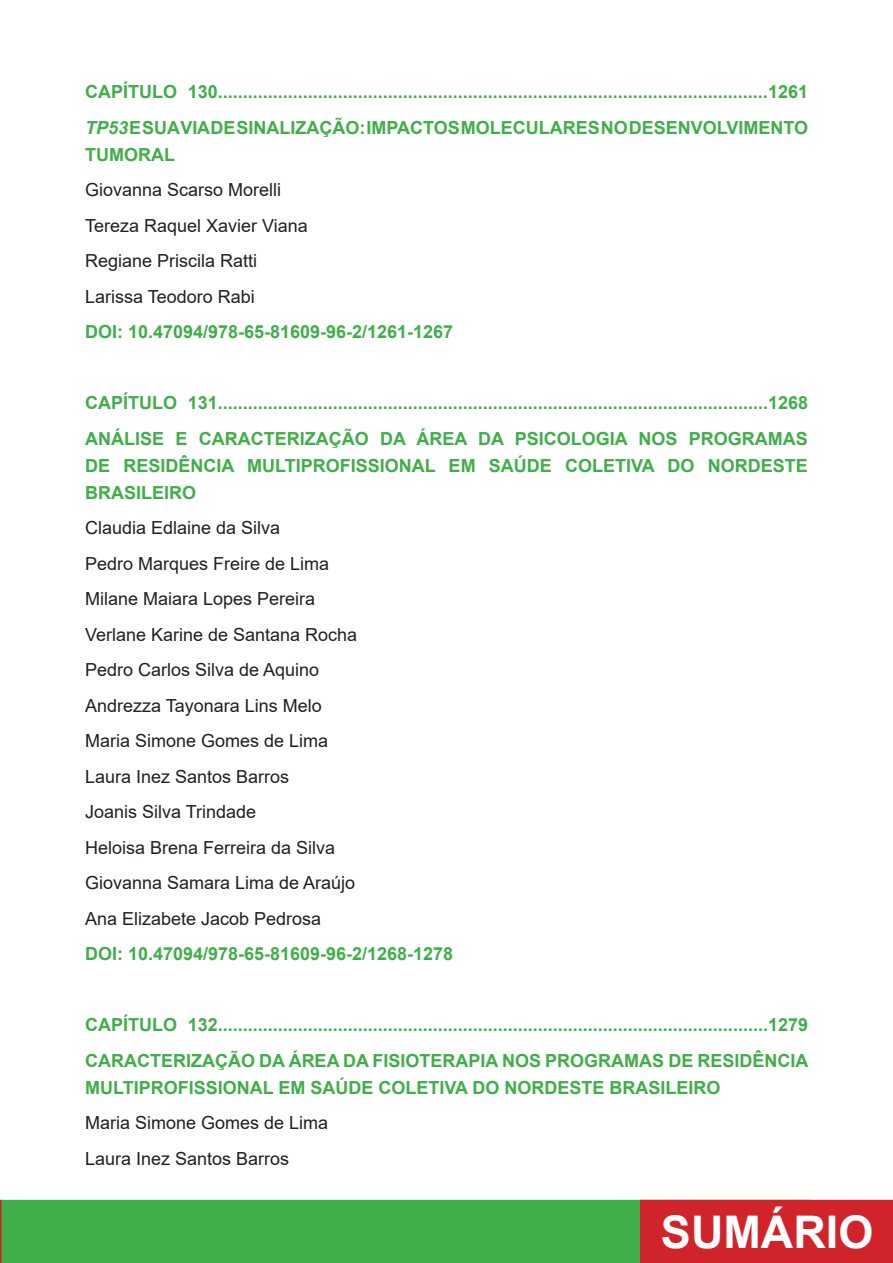
<style>
.page{position:relative;width:893px;height:1263px;background:#fff}
.page>*{position:absolute;margin:0;border:0;box-sizing:border-box;transform-origin:0 0}
.t1{font:700 45px "Arial";color:#fff}
.t2{font:700 18px/27px "Arial";color:#40ae49}
.t3{font:18px "Arial";color:#231f20}
.s1{font-style:italic}
</style>
<div class="page">
<div style="left:0;top:1200px;width:812px;height:63px;background:#40ae49"></div>
<svg style="left:0;top:1200px;width:2px;height:63px"></svg>
<div style="left:640px;top:1200px;width:253px;height:63px;background:#d1232a"></div>
<p class="t2" style="left:85px;top:79px;width:724px">CAPÍTULO 130..............................................................................................................1261</p>
<p class="t2" style="left:85px;top:114px;width:724px"><span class="s1">TP53</span> E SUA VIA DE SINALIZAÇÃO: IMPACTOS MOLECULARES NO DESENVOLVIMENTO<br>TUMORAL</p>
<p class="t3" style="left:85px;top:177px;width:198px">Giovanna Scarso Morelli</p>
<p class="t3" style="left:85px;top:213px;width:224px">Tereza Raquel Xavier Viana</p>
<p class="t3" style="left:85px;top:248px;width:174px">Regiane Priscila Ratti</p>
<p class="t3" style="left:85px;top:284px;width:171px">Larissa Teodoro Rabi</p>
<p class="t2" style="left:85px;top:319px;width:370px">DOI: 10.47094/978-65-81609-96-2/1261-1267</p>
<p class="t2" style="left:85px;top:390px;width:724px">CAPÍTULO 131..............................................................................................................1268</p>
<p class="t2" style="left:85px;top:425px;width:724px;text-align:justify">ANÁLISE E CARACTERIZAÇÃO DA ÁREA DA PSICOLOGIA NOS PROGRAMAS DE RESIDÊNCIA MULTIPROFISSIONAL EM SAÚDE COLETIVA DO NORDESTE BRASILEIRO</p>
<p class="t3" style="left:85px;top:515px;width:197px">Claudia Edlaine da Silva</p>
<p class="t3" style="left:85px;top:551px;width:246px">Pedro Marques Freire de Lima</p>
<p class="t3" style="left:85px;top:586px;width:232px">Milane Maiara Lopes Pereira</p>
<p class="t3" style="left:85px;top:622px;width:274px">Verlane Karine de Santana Rocha</p>
<p class="t3" style="left:85px;top:657px;width:236px">Pedro Carlos Silva de Aquino</p>
<p class="t3" style="left:85px;top:693px;width:238px">Andrezza Tayonara Lins Melo</p>
<p class="t3" style="left:85px;top:728px;width:245px">Maria Simone Gomes de Lima</p>
<p class="t3" style="left:85px;top:764px;width:206px">Laura Inez Santos Barros</p>
<p class="t3" style="left:85px;top:799px;width:173px">Joanis Silva Trindade</p>
<p class="t3" style="left:85px;top:835px;width:252px">Heloisa Brena Ferreira da Silva</p>
<p class="t3" style="left:85px;top:871px;width:272px">Giovanna Samara Lima de Araújo</p>
<p class="t3" style="left:85px;top:906px;width:238px">Ana Elizabete Jacob Pedrosa</p>
<p class="t2" style="left:85px;top:941px;width:370px">DOI: 10.47094/978-65-81609-96-2/1268-1278</p>
<p class="t2" style="left:85px;top:1012px;width:724px">CAPÍTULO 132..............................................................................................................1279</p>
<p class="t2" style="left:85px;top:1047px;width:725px">CARACTERIZAÇÃO DA ÁREA DA FISIOTERAPIA NOS PROGRAMAS DE RESIDÊNCIA<br>MULTIPROFISSIONAL EM SAÚDE COLETIVA DO NORDESTE BRASILEIRO</p>
<p class="t3" style="left:85px;top:1111px;width:245px">Maria Simone Gomes de Lima</p>
<p class="t3" style="left:85px;top:1146px;width:206px">Laura Inez Santos Barros</p>
<h1 class="t1" style="left:661px;top:1200px;width:214px">SUMÁRIO</h1>
</div>
